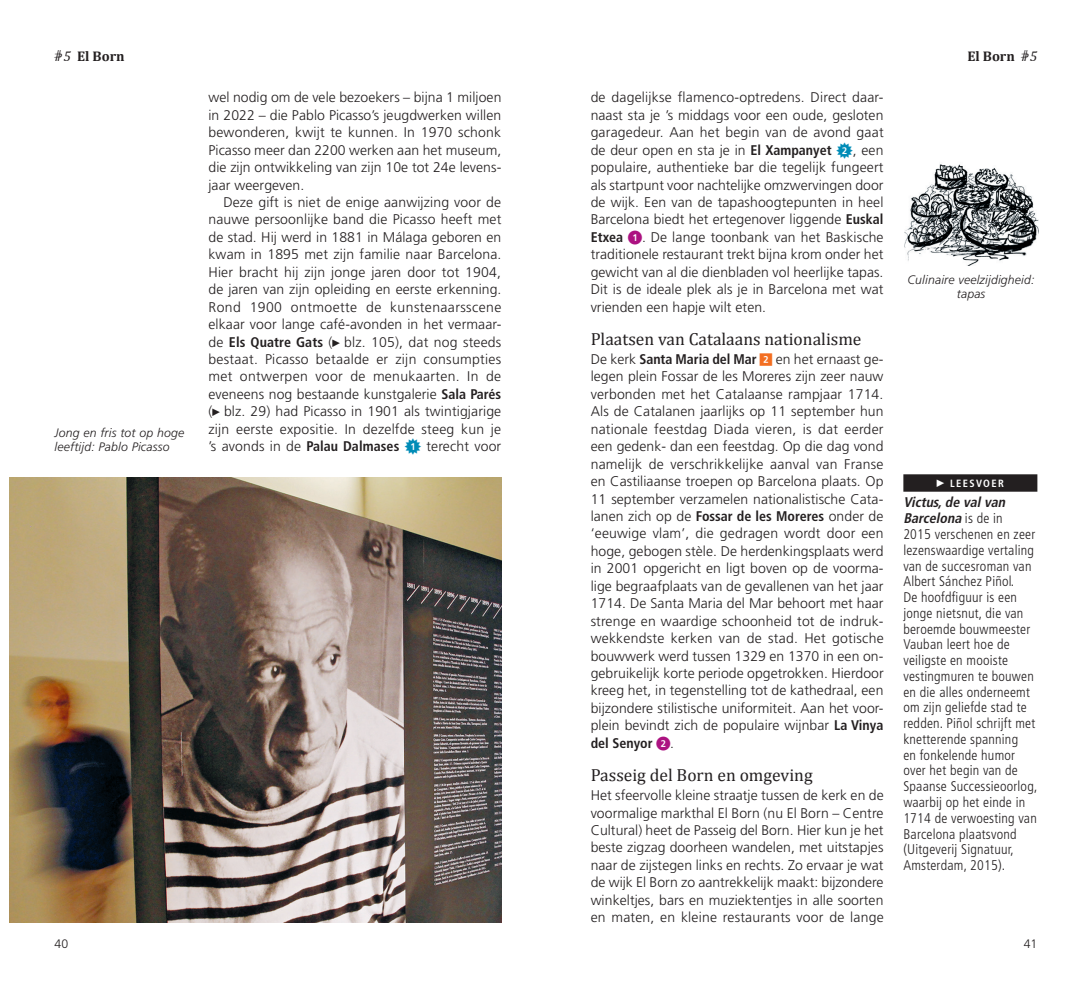
<style>
.page{position:relative;width:1092px;height:993px;background:#fff}
.page>*{position:absolute;margin:0;border:0;box-sizing:border-box;transform-origin:0 0}
.t1{font:17.5px "Cambria";color:#231f20}
.t2{font:300 14px/17.5px "DM Frutiger LT Pro 45";letter-spacing:.005em;color:#231f20;text-align:justify}
.t3{font:14px/15.8px "DM Frutiger LT Pro 47 Light Cn";letter-spacing:.015em;color:#231f20}
.t4{font:italic 14px/15.8px "DM Frutiger LT Pro 67 Bold Cn";color:#231f20}
.t5{font:700 14px "Cambria";color:#231f20}
.t6{font:14px "DM Frutiger LT Pro 67 Bold Cn";color:#231f20}
.t7{font:italic 300 12.25px/14px "DM Frutiger LT Pro 46";letter-spacing:.015em;color:#231f20}
.t8{font:300 12.25px "DM Frutiger LT Pro 45";color:#231f20}
.t9{font:10.5px "DM Frutiger LT Pro 67 Bold Cn";letter-spacing:.13em;color:#fff}
.s1{font-weight:400;font-style:italic}
.s2{font-family:"DM Frutiger LT Pro 67 Bold Cn";font-weight:400}
.s3{font-family:"DDI Ziffern Kreis";font-weight:400}
.s4{font-family:"DDI Ziffern Stern";font-weight:400;color:#008cb7}
.s5{font-family:"DDI Ziffern Kreis";font-weight:400;color:#ac1281}
.s6{font-family:"DDI Ziffern Quadrat";font-weight:400;color:#f36e21}
.s7{font-family:"DDI Ziffern Kreis";color:#ac1281}
.s8{font-family:"DM Frutiger LT Pro 45";font-weight:300}
.s9{font-family:"DDI Ziffern Kreis";font-size:14px}
.s10{font-family:"DM Frutiger LT Pro 47 Light Cn";font-style:normal}
</style>
<div class="page">
<div style="left:903px;top:474px;width:134px;height:17px;background:#231f20"></div>
<img style="left:10px;top:477px;width:491px;height:444px">
<img style="left:904px;top:164px;width:133px;height:101px">
<p class="t5" style="left:63px;top:46px;width:63px"><span class="s1">5</span> El Born</p>
<p class="t5" style="left:967px;top:46px;width:71px">El Born <span class="s1">5</span></p>
<p class="t2" style="left:208px;top:89px;width:294px">wel nodig om de vele bezoekers – bijna 1 miljoen in 2022 – die Pablo Picasso’s jeugdwerken willen bewonderen, kwijt te kunnen. In 1970 schonk Picasso meer dan 2200 werken aan het museum, die zijn ontwikkeling van zijn 10e tot 24e levens&shy;jaar weergeven.</p>
<p class="t2" style="left:208px;top:193px;width:294px;text-indent:15px">Deze gift is niet de enige aanwijzing voor de nauwe persoonlijke band die Picasso heeft met de stad. Hij werd in 1881 in Málaga geboren en kwam in 1895 met zijn familie naar Barcelona.<br>Hier bracht hij zijn jonge jaren door tot 1904, de jaren van zijn opleiding en eerste erkenning.<br>Rond 1900 ontmoette de kunstenaarsscene elkaar voor lange café-avonden in het vermaar&shy;de <span class="s2">Els Quatre Gats</span> (<span class="s3">&gt;</span> blz. 105), dat nog steeds bestaat. Picasso betaalde er zijn consumpties met ontwerpen voor de menukaarten. In de eveneens nog bestaande kunstgalerie <span class="s2">Sala Parés </span>(<span class="s3">&gt;</span> blz. 29) had Picasso in 1901 als twintigjarige zijn eerste expositie. In dezelfde steeg kun je ’s avonds in de <span class="s2">Palau Dalmases</span> <span class="s4">1</span> terecht voor</p>
<p class="t2" style="left:590px;top:89px;width:294px">de dagelijkse flamenco-optredens. Direct daar&shy;naast sta je ’s middags voor een oude, gesloten garagedeur. Aan het begin van de avond gaat de deur open en sta je in <span class="s2">El Xampanyet</span> <span class="s4">2</span>, een populaire, authentieke bar die tegelijk fungeert als startpunt voor nachtelijke omzwervingen door de wijk. Een van de tapashoogtepunten in heel Barcelona biedt het ertegenover liggende <span class="s2">Euskal Etxea</span> <span class="s5">1</span>. De lange toonbank van het Baskische traditionele restaurant trekt bijna krom onder het gewicht van al die dienbladen vol heerlijke tapas.<br>Dit is de ideale plek als je in Barcelona met wat vrienden een hapje wilt eten.</p>
<p class="t1" style="left:590px;top:328px;width:272px">Plaatsen van Catalaans nationalisme</p>
<p class="t2" style="left:590px;top:350px;width:294px">De kerk <span class="s2">Santa Maria del Mar</span> <span class="s6">2</span> en het ernaast ge&shy;legen plein Fossar de les Moreres zijn zeer nauw verbonden met het Catalaanse rampjaar 1714.<br>Als de Catalanen jaarlijks op 11 september hun nationale feestdag Diada vieren, is dat eerder een gedenk- dan een feestdag. Op die dag vond namelijk de verschrikkelijke aanval van Franse en Castiliaanse troepen op Barcelona plaats. Op 11 september verzamelen nationalistische Cata&shy;lanen zich op de <span class="s2">Fossar de les Moreres</span> onder de ‘eeuwige vlam’, die gedragen wordt door een hoge, gebogen stèle. De herdenkingsplaats werd in 2001 opgericht en ligt boven op de voorma&shy;lige begraafplaats van de gevallenen van het jaar 1714. De Santa Maria del Mar behoort met haar strenge en waardige schoonheid tot de indruk&shy;wekkendste kerken van de stad. Het gotische bouwwerk werd tussen 1329 en 1370 in een on&shy;gebruikelijk korte periode opgetrokken. Hierdoor kreeg het, in tegenstelling tot de kathedraal, een bijzondere stilistische uniformiteit. Aan het voor&shy;plein bevindt zich de populaire wijnbar <span class="s2">La Vinya</span></p>
<p class="t6" style="left:590px;top:734px;width:85px">del Senyor <span class="s7">2</span><span class="s8">.</span></p>
<p class="t1" style="left:590px;top:764px;width:223px">Passeig del Born en omgeving</p>
<p class="t2" style="left:590px;top:786px;width:294px">Het sfeervolle kleine straatje tussen de kerk en de voormalige markthal El Born (nu El Born – Centre Cultural) heet de Passeig del Born. Hier kun je het beste zigzag doorheen wandelen, met uitstapjes naar de zijstegen links en rechts. Zo ervaar je wat de wijk El Born zo aantrekkelijk maakt: bijzondere winkeltjes, bars en muziektentjes in alle soorten en maten, en kleine restaurants voor de lange</p>
<p class="t7" style="left:907px;top:273px;width:128px;text-align:center">Culinaire veelzijdigheid: tapas</p>
<p class="t7" style="left:55px;top:426px;width:131px">Jong en fris tot op hoge leeftijd: Pablo Picasso</p>
<p class="t9" style="left:936px;top:476px;width:69px"><span class="s9">&gt;</span> LEESVOER</p>
<p class="t4" style="left:903px;top:494px;width:106px">Victus,de valvan<br>Barcelona <span class="s10">i s d e i n</span></p>
<p class="t3" style="left:903px;top:526px;width:135px">2015 verschenen en zeer lezenswaardige vertaling van de succesroman van<br>Albert Sánchez Piñol.<br>De hoofdfiguur is een jonge nietsnut, die van beroemde bouwmeester<br>Vauban leert hoe de veiligste en mooiste vestingmuren te bouwen en die alles onderneemt om zijn geliefde stad te redden. Piñol schrijft met knetterende spanning<br>en fonkelende humor over het begin van de<br>Spaanse Successieoorlog, waarbij op het einde in<br>1714 de verwoesting van<br>Barcelona plaatsvond (Uitgeverij Signatuur,<br>Amsterdam, 2015).</p>
<p class="t8" style="left:55px;top:935px;width:15px">40</p>
<p class="t8" style="left:1023px;top:935px;width:15px">41</p>
</div>
